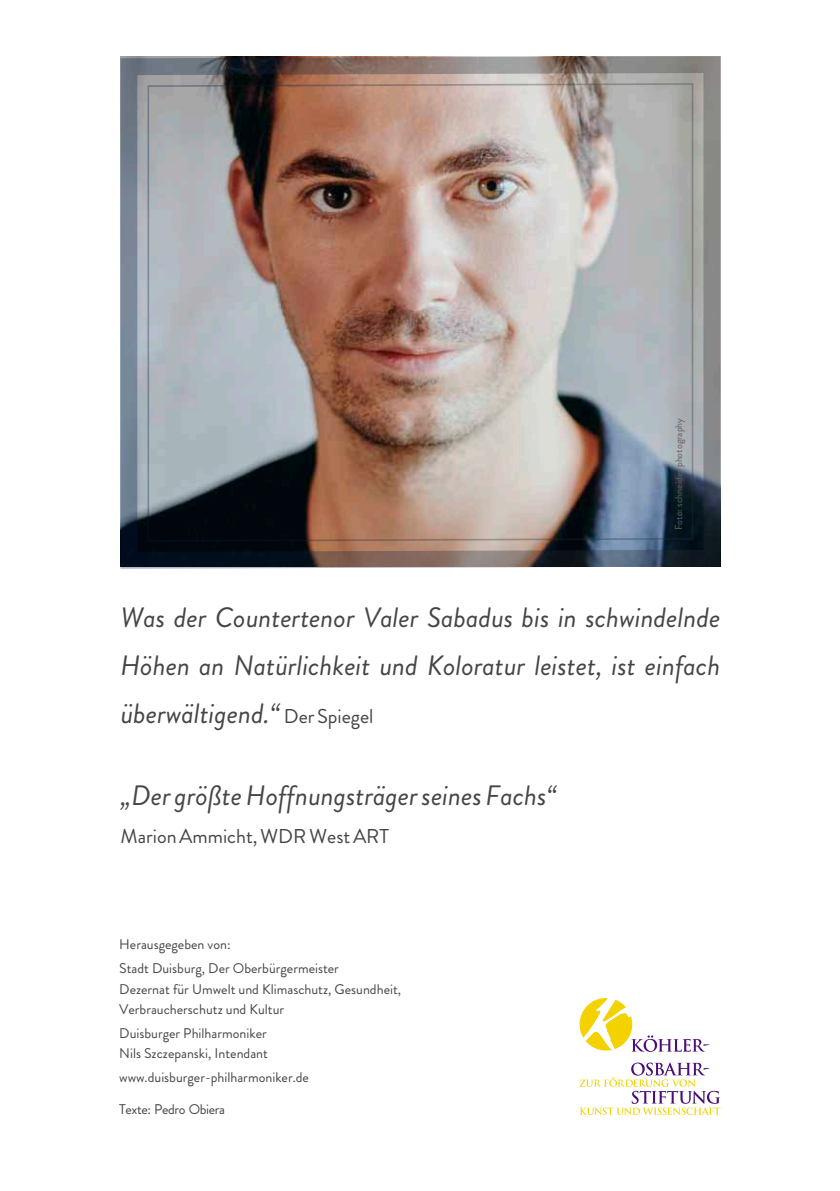
<style>
.page{position:relative;width:840px;height:1191px;background:#fff}
.page>*{position:absolute;margin:0;border:0;box-sizing:border-box;transform-origin:0 0}
.t1{font:italic 28px/48px "Brandon";color:#454545;text-align:justify}
.t2{font:20px "Brandon";color:#454545}
.t3{font:14px/20.8px "Brandon";color:#454545}
.t4{font:14px "Brandon";letter-spacing:-.025em;color:#454545}
.t5{font:10px "Brandon";color:#606060}
.s1{font-style:normal;font-size:20px}
</style>
<div class="page">
<svg style="left:579px;top:998px;width:141px;height:117px"></svg>
<img style="left:120px;top:56px;width:600px;height:513px">
<p class="t5" style="left:674px;top:530px;width:114px;rotate:-90deg">Foto: schneider photography</p>
<h1 class="t1" style="left:120px;top:597px;width:601px">Was der Countertenor Valer Sabadus bis in schwindelnde Höhen an Natürlichkeit und Koloratur leistet, ist einfach überwältigend.“ <span class="s1">Der Spiegel</span></h1>
<h1 class="t1" style="left:120px;top:776px;width:437px">„Der größte Hoffnungsträger seines Fachs“</h1>
<h2 class="t2" style="left:120px;top:829px;width:270px">Marion Ammicht, WDR West ART</h2>
<p class="t3" style="left:119px;top:936px;width:113px">Herausgegeben von:</p>
<p class="t3" style="left:119px;top:959px;width:283px">Stadt Duisburg, Der Oberbürgermeister<br>Dezernat für Umwelt und Klimaschutz, Gesundheit,<br>Verbraucherschutz und Kultur</p>
<p class="t3" style="left:119px;top:1024px;width:150px">Duisburger Philharmoniker<br>Nils Szczepanski, Intendant</p>
<p class="t3" style="left:119px;top:1068px;width:191px">www.duisburger-philharmoniker.de</p>
<p class="t4" style="left:119px;top:1103px;width:107px">Texte: Pedro Obiera</p>
</div>
